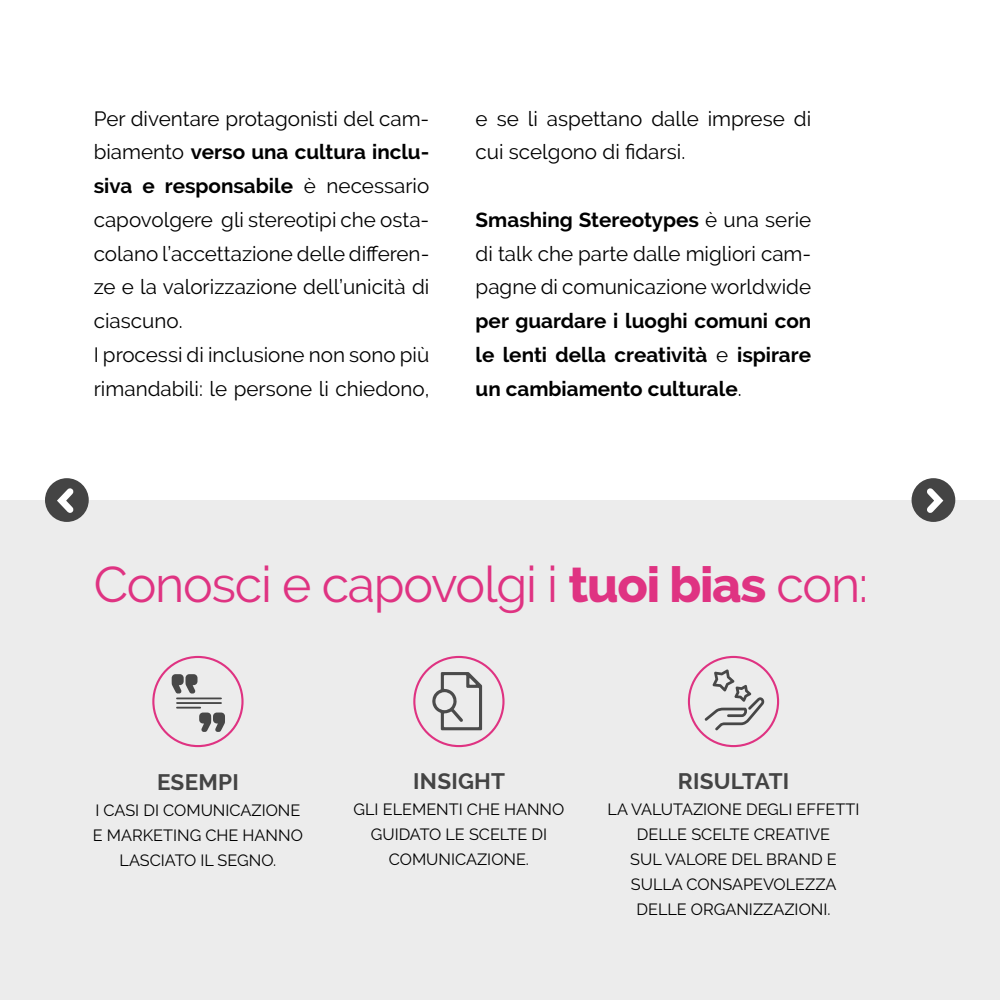
<style>
.page{position:relative;width:1000px;height:1000px;background:#fff}
.page>*{position:absolute;margin:0;border:0;box-sizing:border-box;transform-origin:0 0}
.t1{font:50px "Raleway";letter-spacing:-.025em;color:#df3382}
.t2{font:700 22.5px "Raleway";letter-spacing:.01em;color:#444}
.t3{font:20.62px/33.8px "Raleway";color:#000}
.t4{font:700 20.62px/33.8px "Raleway";color:#000;text-align:justify}
.t5{font:16.25px/25px "Raleway";color:#000;text-align:center}
.s1{font-weight:700}
.s2{font-weight:400}
.s3{font-weight:800}
</style>
<div class="page">
<div style="left:0;top:500px;width:1000px;height:500px;background:#ececec"></div>
<div style="left:912px;top:478px;width:43px;height:44px;background:#444;border-radius:50%"></div>
<svg style="left:921px;top:482px;width:27px;height:37px"></svg>
<div style="left:45px;top:478px;width:44px;height:44px;background:#444;border-radius:50%"></div>
<svg style="left:52px;top:482px;width:27px;height:37px"></svg>
<svg style="left:172px;top:674px;width:53px;height:58px"></svg>
<div style="left:152px;top:656px;width:92px;height:91px;border:2px solid #df3382;border-radius:50%"></div>
<svg style="left:432px;top:672px;width:50px;height:58px"></svg>
<div style="left:413px;top:656px;width:92px;height:91px;border:2px solid #df3382;border-radius:50%"></div>
<svg style="left:705px;top:669px;width:59px;height:61px"></svg>
<div style="left:688px;top:656px;width:91px;height:91px;border:2px solid #df3382;border-radius:50%"></div>
<p class="t3" style="left:94px;top:101px;width:337px">Per diventare protagonisti del cam&shy;biamento <span class="s1">verso una cultura inclu&shy;siva e responsabile</span> è necessario capovolgere gli stereotipi che osta&shy;colano l’accettazione delle differen&shy;ze e la valorizzazione dell’unicità di ciascuno.<br>I processi di inclusione non sono più rimandabili: le persone li chiedono,</p>
<p class="t3" style="left:476px;top:101px;width:337px">e se li aspettano dalle imprese di cui scelgono di fidarsi.</p>
<p class="t3" style="left:476px;top:203px;width:337px;text-align:justify"><span class="s1">Smashing Stereotypes</span> è una serie di talk che parte dalle migliori cam&shy;pagne di comunicazione worldwide</p>
<p class="t4" style="left:476px;top:304px;width:337px">per guardare i luoghi comuni con le lenti della creatività <span class="s2">e</span> ispirare un cambiamento culturale<span class="s2">.</span></p>
<h1 class="t1" style="left:94px;top:555px;width:776px">Conosci e capovolgi i <span class="s3">tuoi bias</span> con:</h1>
<p class="t2" style="left:157px;top:769px;width:83px">ESEMPI</p>
<p class="t5" style="left:93px;top:798px;width:211px">I CASI DI COMUNICAZIONE<br>E MARKETING CHE HANNO<br>LASCIATO IL SEGNO.</p>
<p class="t2" style="left:413px;top:768px;width:93px">INSIGHT</p>
<p class="t5" style="left:354px;top:797px;width:212px">GLI ELEMENTI CHE HANNO<br>GUIDATO LE SCELTE DI<br>COMUNICAZIONE.</p>
<p class="t2" style="left:678px;top:768px;width:113px">RISULTATI</p>
<p class="t5" style="left:608px;top:797px;width:253px">LA VALUTAZIONE DEGLI EFFETTI<br>DELLE SCELTE CREATIVE<br>SUL VALORE DEL BRAND E<br>SULLA CONSAPEVOLEZZA<br>DELLE ORGANIZZAZIONI.</p>
</div>
